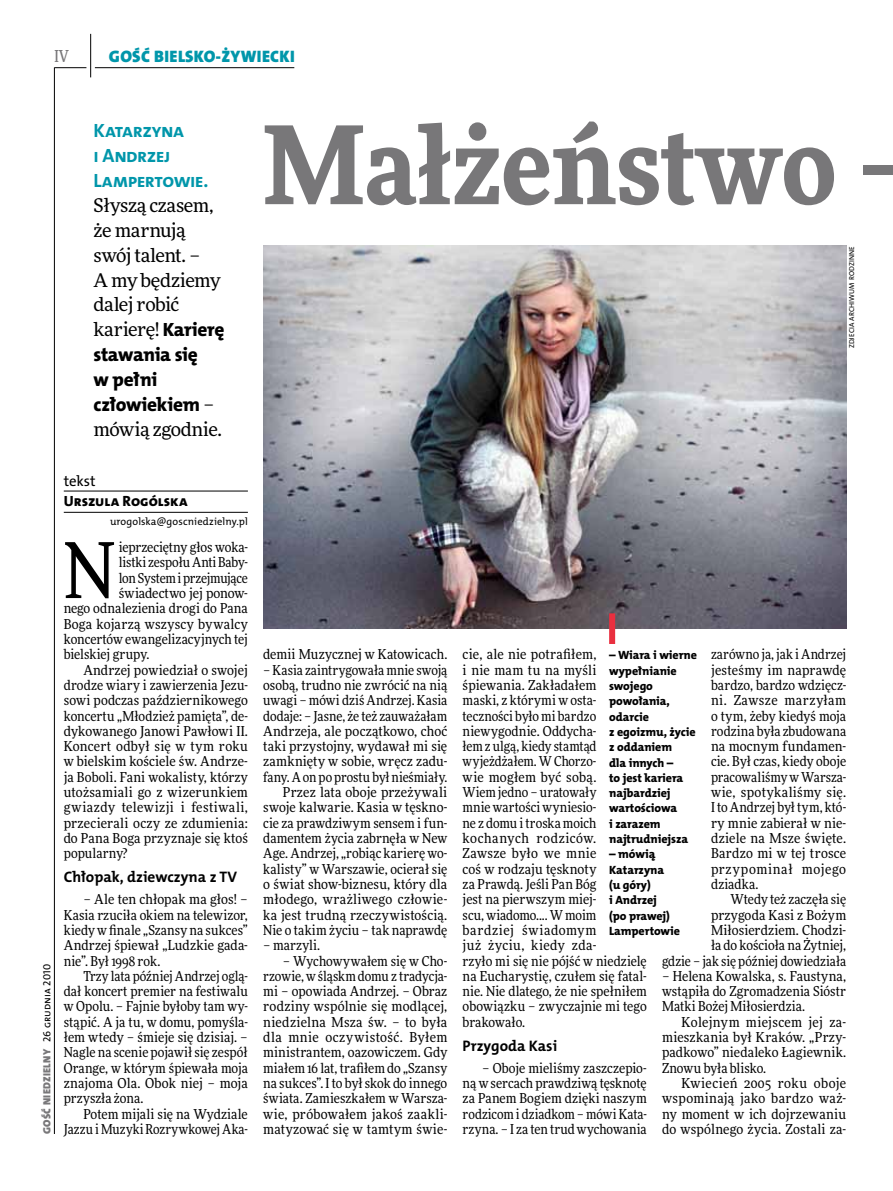
<style>
.page{position:relative;width:893px;height:1191px;background:#fff}
.page>*{position:absolute;margin:0;border:0;box-sizing:border-box;transform-origin:0 0}
.t1{font:900 108px "Freeday Narrow";color:#787779}
.t2{font:76.95px "Freeday Narrow News";color:#000}
.t3{font:19.35px/24.9px "The Mix HP7 Bld";letter-spacing:-.025em;color:#0096aa}
.t4{font:19.35px/24.9px "The Mix HP8 Ex Bld";letter-spacing:-.02em;color:#000}
.t5{font:18.9px/24.9px "Freeday News";letter-spacing:-.025em;color:#000}
.t6{font:16.65px "The Mix HP9 Blk";letter-spacing:.02em;color:#0096aa}
.t7{font:500 16.5px "Freeday Narrow";color:#787779;scale:.9 1}
.t8{font:15.3px "The Mix HP7 Bld";color:#000}
.t9{font:14.85px "The Mix HP8 Ex Bld";color:#000}
.t10{font:14.85px "The Mix HP5 Plain";color:#000}
.t11{font:13.65px/15.3px "Freeday Narrow News";letter-spacing:.005em;color:#000;text-align:justify}
.t12{font:13.65px "Freeday Narrow News";letter-spacing:.035em;color:#000}
.t13{font:13.65px "Freeday Narrow News";letter-spacing:-.02em;color:#000}
.t14{font:12px/15.3px "The Mix HP8 Ex Bld";letter-spacing:-.005em;color:#000}
.t15{font:10.5px "The Mix HP9 Blk";letter-spacing:.025em;color:#787779}
.t16{font:10.5px "The Mix HP5 Plain";letter-spacing:.01em;color:#000}
.t17{font:7.2px "The Mix HP5 Plain";letter-spacing:.015em;color:#000}
.s1{font-family:"The Mix HP8 Ex Bld";font-size:19.35px}
.s2{font-family:"Freeday News";font-size:18.9px}
.s3{font-family:"The Mix HP5 Plain";color:#000}
</style>
<div class="page">
<hr style="left:54px;top:67px;width:1px;height:1067px;background:#000">
<hr style="left:90px;top:34px;width:1px;height:43px;background:#000">
<hr style="left:54px;top:67px;width:32px;height:1px;background:#000">
<hr style="left:95px;top:67px;width:199px;height:1px;background:#000">
<img style="left:263px;top:246px;width:583px;height:382px">
<div style="left:609px;top:613px;width:6px;height:31px;background:#e92f3f"></div>
<hr style="left:64px;top:491px;width:184px;height:1px;background:#000">
<hr style="left:64px;top:512px;width:184px;height:1px;background:#000">
<p class="t7" style="left:54px;top:46px;width:17px">IV</p>
<p class="t6" style="left:109px;top:46px;width:187px">GOŚĆ BIELSKO-ŻYWIECKI</p>
<h3 class="t3" style="left:94px;top:118px;width:116px">Katarzyna<br>i Andrzej<br>Lampertowie.</h3>
<h3 class="t5" style="left:94px;top:192px;width:132px">Słyszą czasem, że marnują swój talent. –<br>A my będziemy dalej robić karierę! <span class="s1">Karierę</span></h3>
<h3 class="t4" style="left:94px;top:342px;width:122px">stawania się w pełni człowiekiem <span class="s2">–</span></h3>
<h3 class="t5" style="left:94px;top:416px;width:130px">mówią zgodnie.</h3>
<p class="t15" style="left:40px;top:1134px;width:171px;rotate:-90deg">GOŚĆ NIEDZIELNY <span class="s3">26 grudnia 2010</span></p>
<p class="t10" style="left:64px;top:471px;width:33px">tekst</p>
<p class="t9" style="left:64px;top:491px;width:125px">Urszula Rogólska</p>
<p class="t16" style="left:110px;top:515px;width:139px">urogolska@goscniedzielny.pl</p>
<h2 class="t2" style="left:64px;top:523px;width:54px">N</h2>
<p class="t11" style="left:119px;top:539px;width:131px">ieprzeciętny głos woka-</p>
<p class="t11" style="left:119px;top:555px;width:131px">listki zespołu Anti Baby-</p>
<p class="t13" style="left:119px;top:569px;width:130px">lon System i przejmujące</p>
<p class="t11" style="left:119px;top:585px;width:131px">świadectwo jej ponow-</p>
<p class="t11" style="left:64px;top:600px;width:186px">nego odnalezienia drogi do Pana</p>
<p class="t11" style="left:64px;top:616px;width:186px">Boga kojarzą wszyscy bywalcy</p>
<p class="t11" style="left:64px;top:631px;width:186px">koncertów ewangelizacyjnych tej</p>
<p class="t11" style="left:64px;top:646px;width:87px">bielskiej grupy.</p>
<p class="t11" style="left:83px;top:662px;width:166px">Andrzej powiedział o swojej</p>
<p class="t11" style="left:64px;top:677px;width:186px">drodze wiary i zawierzenia Jezu-</p>
<p class="t11" style="left:64px;top:692px;width:186px">sowi podczas październikowego</p>
<p class="t11" style="left:64px;top:708px;width:186px">koncertu „Młodzież pamięta”, de-</p>
<p class="t11" style="left:64px;top:723px;width:186px">dykowanego Janowi Pawłowi II.</p>
<p class="t11" style="left:64px;top:738px;width:186px">Koncert odbył się w tym roku</p>
<p class="t11" style="left:64px;top:754px;width:186px">w bielskim kościele św. Andrze-</p>
<p class="t11" style="left:64px;top:769px;width:186px">ja Boboli. Fani wokalisty, którzy</p>
<p class="t11" style="left:64px;top:784px;width:186px">utożsamiali go z wizerunkiem</p>
<p class="t12" style="left:64px;top:799px;width:186px">gwiazdy telewizji i festiwali,</p>
<p class="t11" style="left:64px;top:815px;width:186px">przecierali oczy ze zdumienia:</p>
<p class="t11" style="left:64px;top:830px;width:186px">do Pana Boga przyznaje się ktoś</p>
<p class="t11" style="left:64px;top:845px;width:65px">popularny?</p>
<p class="t8" style="left:64px;top:867px;width:175px">Chłopak, dziewczyna z TV</p>
<p class="t11" style="left:64px;top:891px;width:186px;text-indent:20px">– Ale ten chłopak ma głos! – Kasia rzuciła okiem na telewizor, kiedy w finale „Szansy na sukces” Andrzej śpiewał „Ludzkie gada&shy;nie”. Był 1998 rok.</p>
<p class="t11" style="left:64px;top:968px;width:186px;text-indent:20px">Trzy lata później Andrzej oglą&shy;dał koncert premier na festiwalu w Opolu. – Fajnie byłoby tam wy&shy;stąpić. A ja tu, w domu, pomyśla&shy;łem wtedy – śmieje się dzisiaj. – Nagle na scenie pojawił się zespół Orange, w którym śpiewała moja znajoma Ola. Obok niej – moja przyszła żona.</p>
<p class="t11" style="left:64px;top:1106px;width:186px;text-align:right">Potem mijali się na Wydziale<br>Jazzu i Muzyki Rozrywkowej Aka-</p>
<h1 class="t1" style="left:263px;top:95px;width:656px">Małżeństwo –</h1>
<p class="t17" style="left:847px;top:348px;width:104px;rotate:-90deg">Zdjecia Archiwum Rodzinn e</p>
<p class="t11" style="left:263px;top:646px;width:186px">demii Muzycznej w Katowicach.</p>
<p class="t11" style="left:263px;top:662px;width:186px;text-align:right">– Kasia zaintrygowała mnie swoją osobą, trudno nie zwrócić na nią uwagi – mówi dziś Andrzej. Kasia dodaje: – Jasne, że też zauważałam<br>Andrzeja, ale początkowo, choć taki przystojny, wydawał mi się zamknięty w sobie, wręcz zadu&shy;fany. A on po prostu był nieśmiały.<br>Przez lata oboje przeżywali swoje kalwarie. Kasia w tęskno&shy;cie za prawdziwym sensem i fun&shy;damentem życia zabrnęła w New<br>Age. Andrzej, „robiąc karierę wo&shy;kalisty” w Warszawie, ocierał się o świat show-biznesu, który dla młodego, wrażliwego człowie&shy;ka jest trudną rzeczywistością.<br>Nie o takim życiu – tak naprawdę</p>
<p class="t11" style="left:263px;top:937px;width:58px">– marzyli.</p>
<p class="t11" style="left:263px;top:953px;width:186px;text-indent:20px">– Wychowywałem się w Cho&shy;rzowie, w śląskm domu z tradycja&shy;mi – opowiada Andrzej. – Obraz rodziny wspólnie się modlącej, niedzielna Msza św. – to była dla mnie oczywistość. Byłem ministrantem, oazowiczem. Gdy miałem 16 lat, trafiłem do „Szansy na sukces”. I to był skok do innego świata. Zamieszkałem w Warsza&shy;wie, próbowałem jakoś zaakli&shy;matyzować się w tamtym świe-</p>
<p class="t11" style="left:463px;top:646px;width:186px;text-align:left">cie, ale nie potrafiłem,<br>i nie mam tu na myśli śpiewania. Zakładałem<br>maski, z którymi w osta&shy;teczności było mi bardzo niewygodnie. Oddycha-<br>łem z ulgą, kiedy stamtąd wyjeżdżałem. W Chorzo-<br>wie mogłem być sobą.<br>Wiem jedno – uratowały<br>mnie wartości wyniesio-<br>ne z domu i troska moich kochanych rodziców.<br>Zawsze było we mnie<br>coś w rodzaju tęsknoty<br>za Prawdą. Jeśli Pan Bóg<br>jest na pierwszym miej-<br>scu, wiadomo.... W moim bardziej świadomym<br>już życiu, kiedy zda-<br>rzyło mi się nie pójść w niedzielę na Eucharystię, czułem się fatal&shy;nie. Nie dlatego, że nie spełniłem obowiązku – zwyczajnie mi tego brakowało.</p>
<p class="t8" style="left:463px;top:1036px;width:96px">Przygoda Kasi</p>
<p class="t11" style="left:463px;top:1060px;width:186px;text-indent:20px">– Oboje mieliśmy zaszczepio&shy;ną w sercach prawdziwą tęsknotę za Panem Bogiem dzięki naszym rodzicom i dziadkom – mówi Kata&shy;rzyna. – I za ten trud wychowania</p>
<p class="t11" style="left:711px;top:646px;width:137px">zarówno ja, jak i Andrzej jesteśmy im naprawdę bardzo, bardzo wdzięcz&shy;ni. Zawsze marzyłam o tym, żeby kiedyś moja rodzina była zbudowana na mocnym fundamen&shy;cie. Był czas, kiedy oboje pracowaliśmy w Warsza&shy;wie, spotykaliśmy się.<br>I to Andrzej był tym, któ&shy;ry mnie zabierał w nie&shy;dziele na Msze święte.<br>Bardzo mi w tej trosce przypominał mojego dziadka.</p>
<p class="t11" style="left:662px;top:891px;width:186px;text-align:right">Wtedy też zaczęła się<br>przygoda Kasi z Bożym<br>Miłosierdziem. Chodzi-<br>ła do kościoła na Żytniej,<br>gdzie – jak się później dowiedziała</p>
<p class="t11" style="left:662px;top:968px;width:186px">– Helena Kowalska, s. Faustyna, wstąpiła do Zgromadzenia Sióstr Matki Bożej Miłosierdzia.</p>
<p class="t11" style="left:662px;top:1014px;width:186px;text-indent:20px">Kolejnym miejscem jej za&shy;mieszkania był Kraków. „Przy&shy;padkowo” niedaleko Łagiewnik.<br>Znowu była blisko.</p>
<p class="t11" style="left:662px;top:1075px;width:186px;text-indent:20px">Kwiecień 2005 roku oboje wspominają jako bardzo waż&shy;ny moment w ich dojrzewaniu do wspólnego życia. Zostali za-</p>
<p class="t14" style="left:609px;top:647px;width:89px">– Wiara i wierne wypełnianie swojego powołania, odarcie<br>z egoizmu, życie z oddaniem<br>dla innych –<br>to jest kariera najbardziej wartościowa<br>i zarazem najtrudniejsza</p>
<p class="t14" style="left:609px;top:847px;width:72px">– mówią<br>Katarzyna<br>(u góry)<br>i Andrzej<br>(po prawej)<br>Lampertowie</p>
</div>
